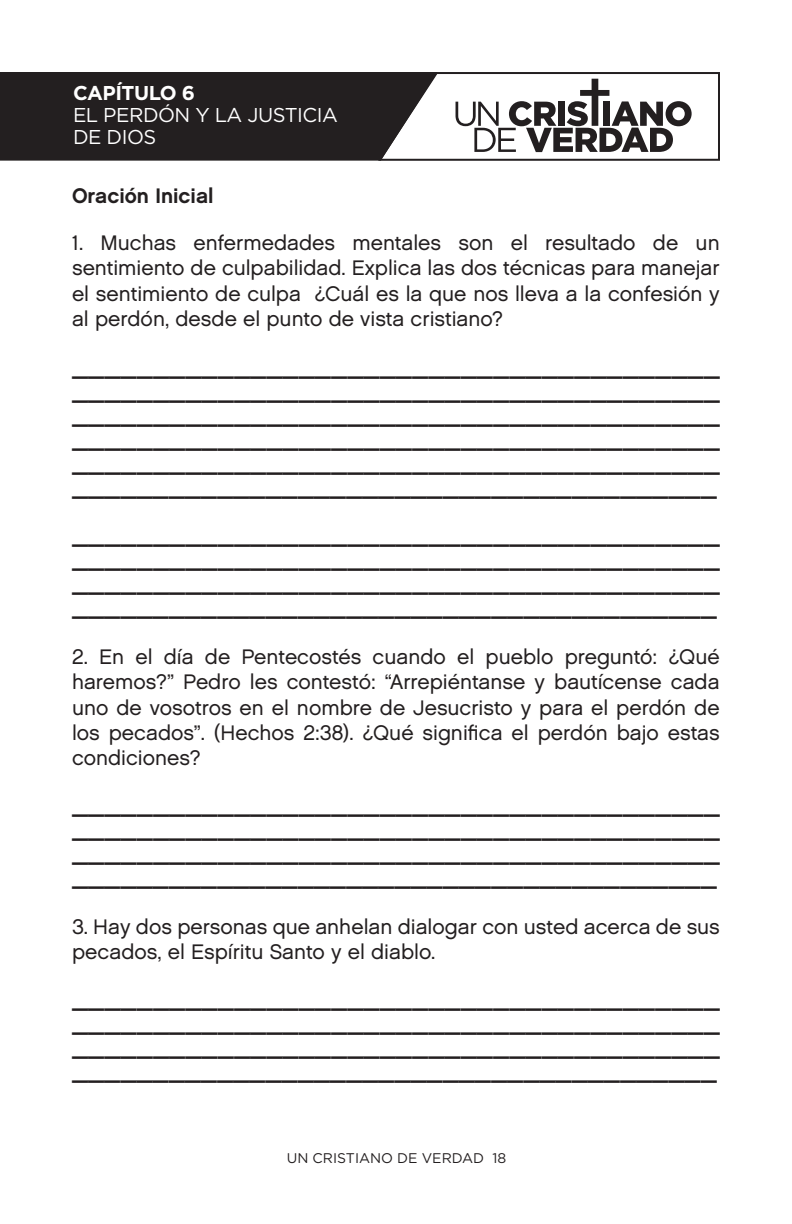
<style>
.page{position:relative;width:792px;height:1224px;background:#fff}
.page>*{position:absolute;margin:0;border:0;box-sizing:border-box;transform-origin:0 0}
.t1{font:21px/25.2px "Chalet London Nineteen Sixty";color:#231f20;text-align:justify}
.t2{font:21px "Chalet New York Nineteen Sixty";color:#231f20}
.t3{font:20px/24px "Chalet New York Nineteen Sixty";color:#231f20;text-align:justify}
.t4{font:20px/22px "Gotham";letter-spacing:-.025em;color:#fff}
.t5{font:700 20px "Gotham";letter-spacing:-.025em;color:#fff}
.t6{font:14px "Gotham";color:#231f20}
</style>
<div class="page">
<div style="left:0;top:72px;width:376px;height:89px;background:#231f20"></div>
<svg style="left:376px;top:72px;width:344px;height:89px"></svg>
<p class="t5" style="left:73px;top:80px;width:124px">CAPÍTULO 6</p>
<p class="t4" style="left:73px;top:104px;width:266px">EL PERDÓN Y LA JUSTICIA<br>DE DIOS</p>
<p class="t2" style="left:72px;top:183px;width:143px">Oración Inicial</p>
<p class="t1" style="left:72px;top:230px;width:649px">1. Muchas enfermedades mentales son el resultado de un sentimiento de culpabilidad. Explica las dos técnicas para manejar el sentimiento de culpa ¿Cuál es la que nos lleva a la confesión y al perdón, desde el punto de vista cristiano?</p>
<p class="t3" style="left:72px;top:356px;width:649px">________________________________________ ________________________________________ ________________________________________ ________________________________________ ________________________________________ ________________________________________</p>
<p class="t3" style="left:72px;top:524px;width:649px">________________________________________ ________________________________________ ________________________________________ ________________________________________</p>
<p class="t1" style="left:72px;top:644px;width:649px">2. En el día de Pentecostés cuando el pueblo preguntó: ¿Qué haremos?” Pedro les contestó: “Arrepiéntanse y bautícense cada uno de vosotros en el nombre de Jesucristo y para el perdón de los pecados”. (Hechos 2:38). ¿Qué significa el perdón bajo estas condiciones?</p>
<p class="t3" style="left:72px;top:794px;width:649px">________________________________________ ________________________________________ ________________________________________ ________________________________________</p>
<p class="t1" style="left:72px;top:914px;width:649px">3. Hay dos personas que anhelan dialogar con usted acerca de sus pecados, el Espíritu Santo y el diablo.</p>
<p class="t3" style="left:72px;top:988px;width:649px">________________________________________ ________________________________________ ________________________________________ ________________________________________</p>
<p class="t6" style="left:287px;top:1149px;width:221px">UN CRISTIANO DE VERDAD 18</p>
</div>
